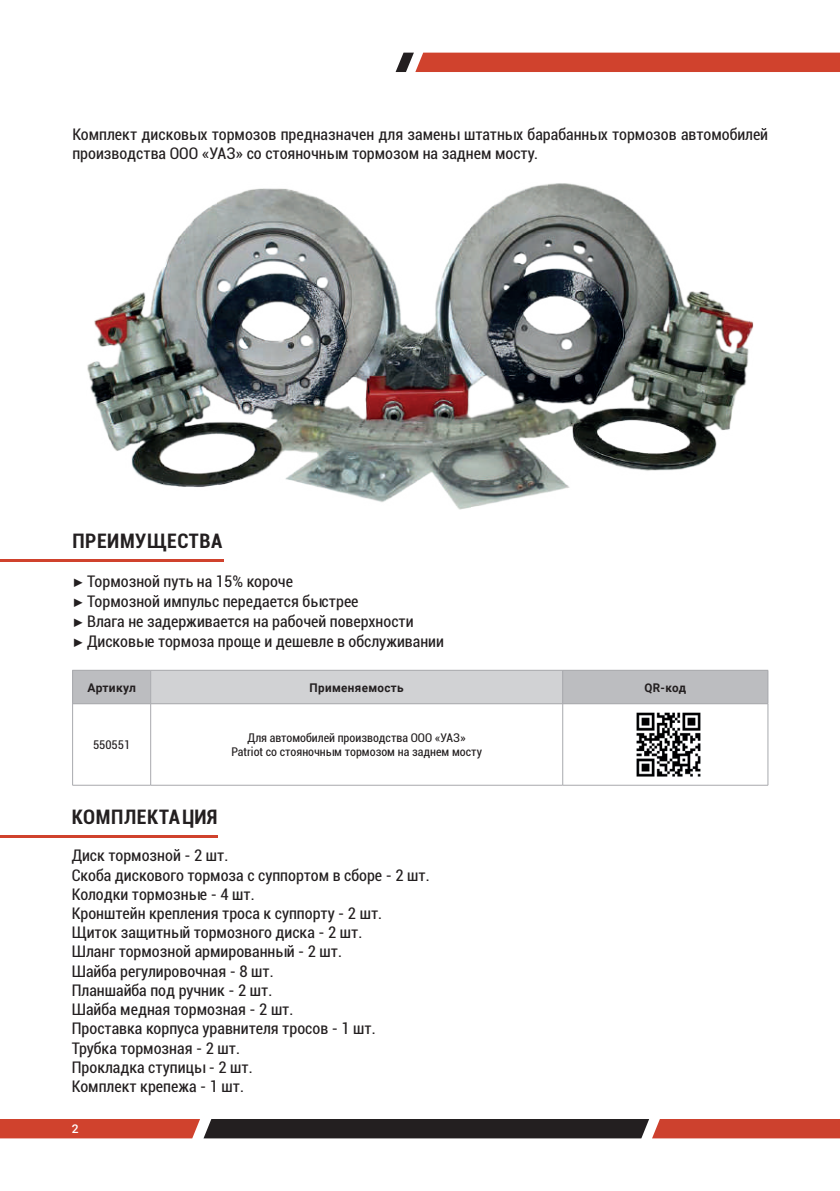
<style>
.page{position:relative;width:840px;height:1191px;background:#fff}
.page>*{position:absolute;margin:0;border:0;box-sizing:border-box;transform-origin:0 0}
.t1{font:700 condensed 20px "Roboto";letter-spacing:.03em;color:#231f20}
.t2{font:condensed 16px/19.2px "Roboto";color:#231f20}
.t3{font:condensed 12px/14.4px "Roboto";color:#231f20;text-align:center}
.t4{font:700 12px "Roboto";letter-spacing:.03em;color:#231f20}
.t5{font:500 12px "Roboto";color:#fff}
.s1{font-stretch:normal}
.s2{font-family:"Times New Roman";font-stretch:normal;font-size:12px}
</style>
<div class="page">
<div style="left:395px;top:53px;width:445px;height:19px;background:#d0422d"></div>
<svg style="left:0;top:1119px;width:839px;height:19px;background:#76342b"></svg>
<hr style="left:0;top:835px;width:217px;height:3px;background:#d0422d">
<hr style="left:0;top:559px;width:223px;height:3px;background:#d0422d">
<img style="left:87px;top:183px;width:666px;height:326px">
<div style="left:73px;top:670px;width:78px;height:33px;background:#bcbdc0"></div>
<div style="left:151px;top:670px;width:411px;height:33px;background:#d1d2d4"></div>
<div style="left:562px;top:670px;width:205px;height:33px;background:#bcbdc0"></div>
<hr style="left:72px;top:670px;width:79px;height:1px;background:#a8a9ad">
<hr style="left:72px;top:670px;width:1px;height:33px;background:#a8a9ad">
<hr style="left:151px;top:670px;width:411px;height:1px;background:#a8a9ad">
<hr style="left:150px;top:670px;width:1px;height:33px;background:#a8a9ad">
<hr style="left:562px;top:670px;width:205px;height:1px;background:#a8a9ad">
<hr style="left:562px;top:670px;width:1px;height:33px;background:#a8a9ad">
<hr style="left:767px;top:670px;width:1px;height:33px;background:#a8a9ad">
<hr style="left:72px;top:703px;width:79px;height:1px;background:#a8a9ad">
<hr style="left:72px;top:704px;width:1px;height:81px;background:#a8a9ad">
<hr style="left:151px;top:703px;width:411px;height:1px;background:#a8a9ad">
<hr style="left:150px;top:704px;width:1px;height:81px;background:#a8a9ad">
<hr style="left:562px;top:703px;width:205px;height:1px;background:#a8a9ad">
<hr style="left:562px;top:704px;width:1px;height:81px;background:#a8a9ad">
<hr style="left:767px;top:704px;width:1px;height:81px;background:#a8a9ad">
<hr style="left:72px;top:785px;width:79px;height:1px;background:#a8a9ad">
<hr style="left:151px;top:785px;width:411px;height:1px;background:#a8a9ad">
<hr style="left:562px;top:785px;width:205px;height:1px;background:#a8a9ad">
<img style="left:636px;top:712px;width:65px;height:65px">
<p class="t2" style="left:72px;top:124px;width:697px">Комплект дисковых тормозов предназначен для замены штатных барабанных тормозов автомобилей производства ООО <span class="s1">«</span>УАЗ<span class="s1">»</span> со стояночным тормозом на заднем мосту.</p>
<p class="t1" style="left:72px;top:527px;width:151px">ПРЕИМУЩЕСТВА</p>
<p class="t2" style="left:72px;top:571px;width:373px;line-height:20px"><span class="s2">►</span> Тормозной путь на 15% короче<br><span class="s2">►</span> Тормозной импульс передается быстрее<br><span class="s2">►</span> Влага не задерживается на рабочей поверхности<br><span class="s2">►</span> Дисковые тормоза проще и дешевле в обслуживании</p>
<p class="t4" style="left:87px;top:679px;width:50px">Артикул</p>
<p class="t4" style="left:309px;top:679px;width:95px">Применяемость</p>
<p class="t4" style="left:644px;top:679px;width:43px">QR-код</p>
<p class="t3" style="left:93px;top:737px;width:39px">550551</p>
<p class="t3" style="left:231px;top:730px;width:252px">Для автомобилей производства ООО <span class="s1">«</span>УАЗ<span class="s1">»<br></span>Patriot со стояночным тормозом на заднем мосту</p>
<p class="t1" style="left:72px;top:803px;width:147px">КОМПЛЕКТАЦИЯ</p>
<p class="t2" style="left:72px;top:845px;width:359px">Диск тормозной - 2 шт.<br>Скоба дискового тормоза с суппортом в сборе - 2 шт.<br>Колодки тормозные - 4 шт.<br>Кронштейн крепления троса к суппорту - 2 шт.<br>Щиток защитный тормозного диска - 2 шт.<br>Шланг тормозной армированный - 2 шт.<br>Шайба регулировочная - 8 шт.<br>Планшайба под ручник - 2 шт.<br>Шайба медная тормозная - 2 шт.<br>Проставка корпуса уравнителя тросов - 1 шт.<br>Трубка тормозная - 2 шт.<br>Прокладка ступицы - 2 шт.<br>Комплект крепежа - 1 шт.</p>
<p class="t5" style="left:72px;top:1119px;width:8px">2</p>
</div>
